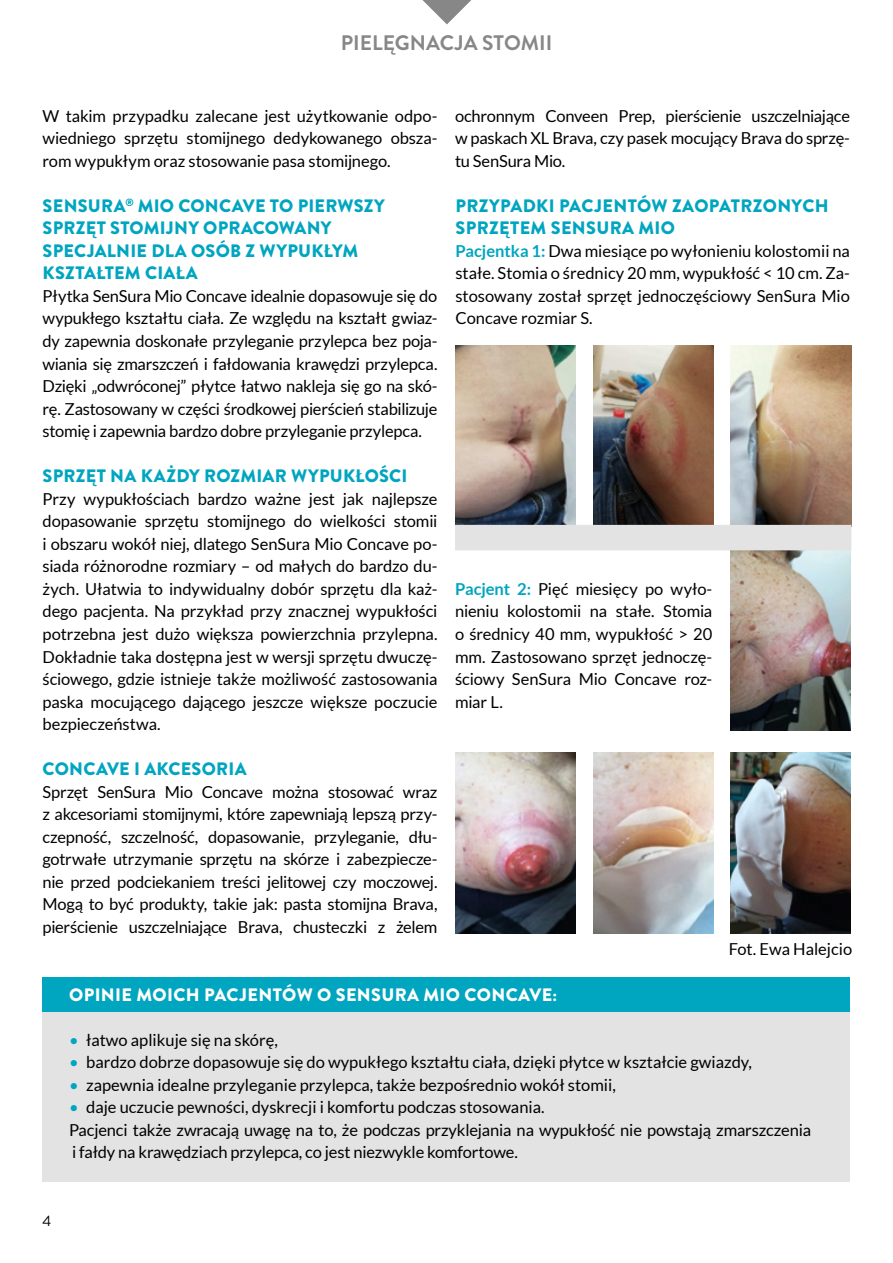
<style>
.page{position:relative;width:893px;height:1263px;background:#fff}
.page>*{position:absolute;margin:0;border:0;box-sizing:border-box;transform-origin:0 0}
.t1{font:700 21px "Brandon Grotesque";color:#878787}
.t2{font:900 18px/22.5px "Brandon Grotesque";letter-spacing:.015em;color:#00a5c0}
.t3{font:900 18px "Brandon Grotesque";letter-spacing:.02em;color:#fff}
.t4{font:16.5px/22.5px "Lato";letter-spacing:-.005em;color:#000;text-align:justify}
.t5{font:15px "Brandon Grotesque";color:#000}
.s1{font-weight:700;color:#00a5c0}
.s2{color:#00a5c0}
</style>
<div class="page">
<div style="left:43px;top:988px;width:807px;height:193px;background:#e3e3e3"></div>
<svg style="left:422px;top:0;width:49px;height:24px"></svg>
<img style="left:455px;top:753px;width:120px;height:180px">
<img style="left:593px;top:753px;width:120px;height:180px">
<img style="left:730px;top:753px;width:121px;height:180px">
<img style="left:730px;top:550px;width:121px;height:180px">
<img style="left:455px;top:345px;width:121px;height:180px">
<img style="left:593px;top:345px;width:121px;height:180px">
<img style="left:731px;top:345px;width:120px;height:180px">
<div style="left:455px;top:525px;width:396px;height:25px;background:#e3e3e3"></div>
<div style="left:43px;top:977px;width:807px;height:34px;background:#00a5c0"></div>
<p class="t1" style="left:341px;top:28px;width:213px">PIELĘGNACJA STOMII</p>
<p class="t4" style="left:43px;top:104px;width:396px">W takim przypadku zalecane jest użytkowanie odpo&shy;wiedniego sprzętu stomijnego dedykowanego obsza&shy;rom wypukłym oraz stosowanie pasa stomijnego.</p>
<p class="t2" style="left:43px;top:195px;width:344px">SENSURA<sup>®</sup> MIO CONCAVE TO PIERWSZY<br>SPRZĘT STOMIJNY OPRACOWANY<br>SPECJALNIE DLA OSÓB Z WYPUKŁYM<br>KSZTAŁTEM CIAŁA</p>
<p class="t4" style="left:43px;top:285px;width:396px">Płytka SenSura Mio Concave idealnie dopasowuje się do wypukłego kształtu ciała. Ze względu na kształt gwiaz&shy;dy zapewnia doskonałe przyleganie przylepca bez poja&shy;wiania się zmarszczeń i fałdowania krawędzi przylepca.<br>Dzięki „odwróconej” płytce łatwo nakleja się go na skó&shy;rę. Zastosowany w części środkowej pierścień stabilizuje stomię i zapewnia bardzo dobre przyleganie przylepca.</p>
<p class="t2" style="left:43px;top:465px;width:366px">SPRZĘT NA KAŻDY ROZMIAR WYPUKŁOŚCI</p>
<p class="t4" style="left:43px;top:487px;width:396px">Przy wypukłościach bardzo ważne jest jak najlepsze dopasowanie sprzętu stomijnego do wielkości stomii i obszaru wokół niej, dlatego SenSura Mio Concave po&shy;siada różnorodne rozmiary – od małych do bardzo du&shy;żych. Ułatwia to indywidualny dobór sprzętu dla każ&shy;dego pacjenta. Na przykład przy znacznej wypukłości potrzebna jest dużo większa powierzchnia przylepna.<br>Dokładnie taka dostępna jest w wersji sprzętu dwuczę&shy;ściowego, gdzie istnieje także możliwość zastosowania paska mocującego dającego jeszcze większe poczucie bezpieczeństwa.</p>
<p class="t2" style="left:43px;top:758px;width:205px">CONCAVE I AKCESORIA</p>
<p class="t4" style="left:43px;top:780px;width:396px">Sprzęt SenSura Mio Concave można stosować wraz z akcesoriami stomijnymi, które zapewniają lepszą przy&shy;czepność, szczelność, dopasowanie, przyleganie, dłu&shy;gotrwałe utrzymanie sprzętu na skórze i zabezpiecze&shy;nie przed podciekaniem treści jelitowej czy moczowej.<br>Mogą to być produkty, takie jak: pasta stomijna Brava, pierścienie uszczelniające Brava, chusteczki z żelem</p>
<p class="t4" style="left:455px;top:104px;width:396px">ochronnym Conveen Prep, pierścienie uszczelniające w paskach XL Brava, czy pasek mocujący Brava do sprzę&shy;tu SenSura Mio.</p>
<p class="t2" style="left:456px;top:195px;width:375px">PRZYPADKI PACJENTÓW ZAOPATRZONYCH<br>SPRZĘTEM SENSURA MIO</p>
<p class="t4" style="left:455px;top:239px;width:396px"><span class="s1">Pacjentka 1:</span> Dwa miesiące po wyłonieniu kolostomii na stałe. Stomia o średnicy 20 mm, wypukłość &lt; 10 cm. Za&shy;stosowany został sprzęt jednoczęściowy SenSura Mio Concave rozmiar S.</p>
<p class="t4" style="left:455px;top:578px;width:259px"><span class="s1">Pacjent 2:</span> Pięć miesięcy po wyło&shy;nieniu kolostomii na stałe. Stomia o średnicy 40 mm, wypukłość &gt; 20 mm. Zastosowano sprzęt jednoczę&shy;ściowy SenSura Mio Concave roz&shy;miar L.</p>
<p class="t4" style="left:729px;top:938px;width:125px">Fot. Ewa Halejcio</p>
<p class="t3" style="left:69px;top:982px;width:489px">OPINIE MOICH PACJENTÓW O SENSURA MIO CONCAVE:</p>
<p class="t4" style="left:69px;top:1028px;width:210px"><span class="s2">•</span> łatwo aplikuje się na skórę,</p>
<p class="t4" style="left:69px;top:1051px;width:684px"><span class="s2">•</span> bardzo dobrze dopasowuje się do wypukłego kształtu ciała, dzięki płytce w kształcie gwiazdy,</p>
<p class="t4" style="left:69px;top:1073px;width:548px"><span class="s2">•</span> zapewnia idealne przyleganie przylepca, także bezpośrednio wokół stomii,</p>
<p class="t4" style="left:69px;top:1096px;width:477px"><span class="s2">•</span> daje uczucie pewności, dyskrecji i komfortu podczas stosowania.</p>
<p class="t4" style="left:69px;top:1118px;width:743px">Pacjenci także zwracają uwagę na to, że podczas przyklejania na wypukłość nie powstają zmarszczenia i fałdy na krawędziach przylepca, co jest niezwykle komfortowe.</p>
<p class="t5" style="left:43px;top:1210px;width:10px">4</p>
</div>
